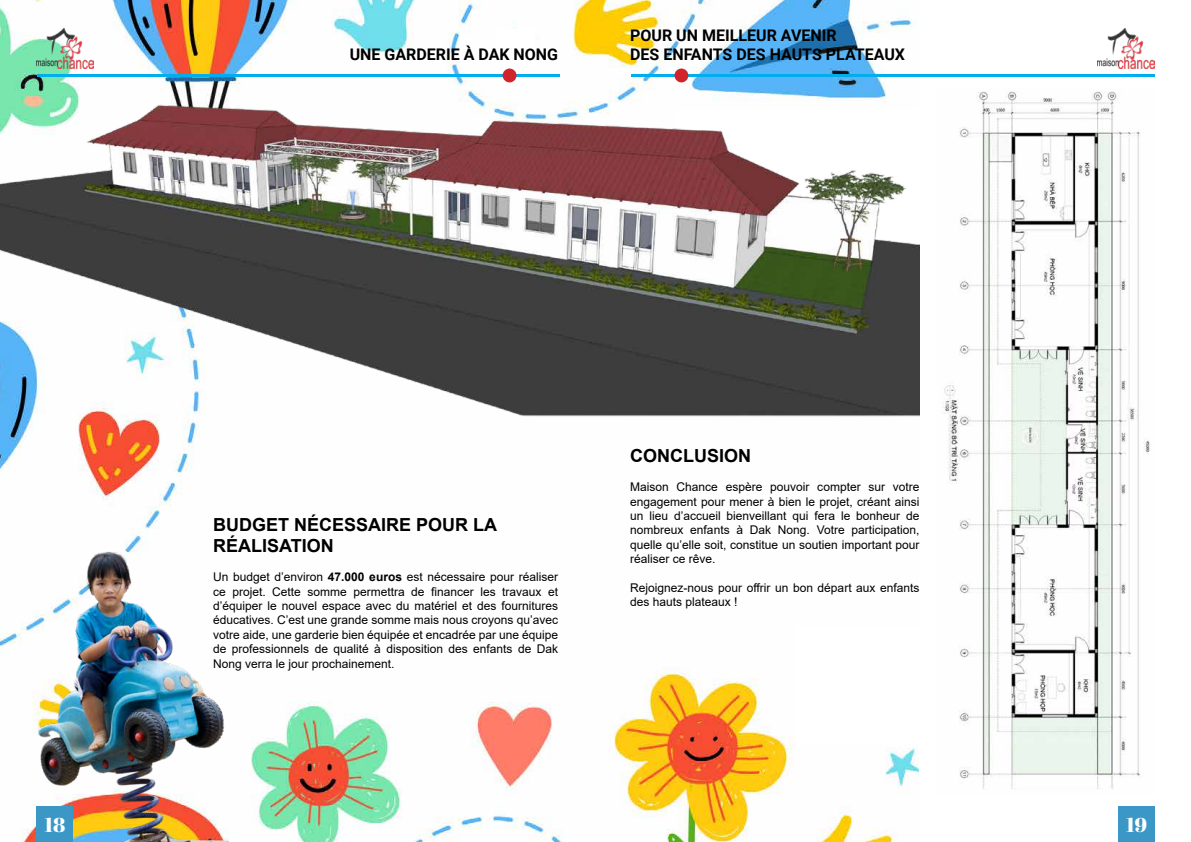
<style>
.page{position:relative;width:1191px;height:842px;background:#fff}
.page>*{position:absolute;margin:0;border:0;box-sizing:border-box;transform-origin:0 0}
.t1{font:20px "Abril Fatface";color:#fff}
.t2{font:700 18px/21.6px "Arial";color:#000}
.t3{font:700 16px "Roboto";color:#000}
.t4{font:12px/14.4px "Arial";color:#000;text-align:justify}
.s1{font-weight:700}
</style>
<div class="page">
<img style="left:0;top:0;width:919px;height:842px">
<img style="left:35px;top:513px;width:193px;height:329px">
<div style="left:796px;top:626px;width:395px;height:117px;background:#fff"></div>
<div style="left:495px;top:29px;width:40px;height:36px;background:#fff"></div>
<img style="left:942px;top:91px;width:208px;height:698px">
<img style="left:0;top:101px;width:919px;height:319px">
<div style="left:36px;top:806px;width:37px;height:36px;background:#3b98c6"></div>
<div style="left:1118px;top:806px;width:37px;height:36px;background:#3b98c6"></div>
<img style="left:36px;top:29px;width:58px;height:39px">
<img style="left:1097px;top:29px;width:58px;height:39px">
<hr style="left:36px;top:74px;width:523px;height:3px;background:#00aeef">
<div style="left:502px;top:69px;width:14px;height:13px;background:#d2232a;border-radius:50%"></div>
<hr style="left:631px;top:74px;width:524px;height:3px;background:#00aeef">
<div style="left:674px;top:69px;width:14px;height:13px;background:#d2232a;border-radius:50%"></div>
<h3 class="t3" style="left:630px;top:24px;width:208px">POUR UN MEILLEUR AVENIR</h3>
<h3 class="t3" style="left:350px;top:43px;width:210px">UNE GARDERIE À DAK NONG</h3>
<h3 class="t3" style="left:630px;top:43px;width:276px">DES ENFANTS DES HAUTS PLATEAUX</h3>
<h2 class="t2" style="left:213px;top:514px;width:286px">BUDGET NÉCESSAIRE POUR LA<br>RÉALISATION</h2>
<p class="t4" style="left:213px;top:570px;width:346px">Un budget d’environ <span class="s1">47.000 euros</span> est nécessaire pour réaliser ce projet. Cette somme permettra de financer les travaux et d’équiper le nouvel espace avec du matériel et des fournitures éducatives. C’est une grande somme mais nous croyons qu’avec votre aide, une garderie bien équipée et encadrée par une équipe de professionnels de qualité à disposition des enfants de Dak Nong verra le jour prochainement.</p>
<h2 class="t2" style="left:630px;top:445px;width:122px">CONCLUSION</h2>
<p class="t4" style="left:630px;top:480px;width:291px">Maison Chance espère pouvoir compter sur votre engagement pour mener à bien le projet, créant ainsi un lieu d’accueil bienveillant qui fera le bonheur de nombreux enfants à Dak Nong. Votre participation, quelle qu’elle soit, constitue un soutien important pour réaliser ce rêve.</p>
<p class="t4" style="left:630px;top:580px;width:291px">Rejoignez-nous pour offrir un bon départ aux enfants des hauts plateaux !</p>
<h1 class="t1" style="left:44px;top:811px;width:22px">18</h1>
<h1 class="t1" style="left:1126px;top:811px;width:22px">19</h1>
</div>
